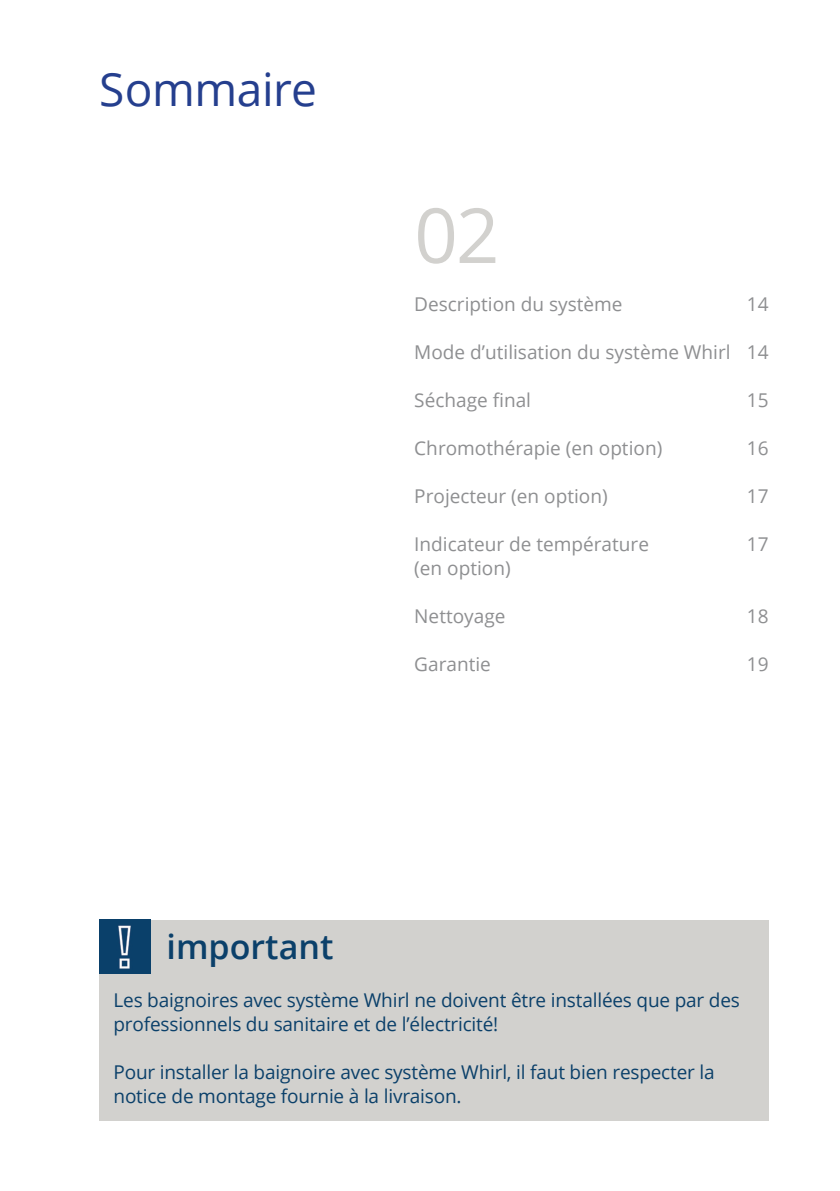
<style>
.page{position:relative;width:840px;height:1191px;background:#fff}
.page>*{position:absolute;margin:0;border:0;box-sizing:border-box;transform-origin:0 0}
.t1{font:76px "Open Sans";color:#d2d1ce}
.t2{font:46px "Open Sans";letter-spacing:-.01em;color:#253f8e}
.t3{font:600 34px "Open Sans";color:#0b406a}
.t4{font:19px/24px "Open Sans";letter-spacing:-.01em;color:#0b406a}
.t5{font:19px "Open Sans";color:#8e8f91}
</style>
<div class="page">
<div style="left:99px;top:920px;width:669px;height:200px;background:#d2d1ce"></div>
<img style="left:99px;top:920px;width:51px;height:53px">
<h2 class="t2" style="left:99px;top:58px;width:219px">Sommaire</h2>
<h1 class="t1" style="left:414px;top:183px;width:87px">02</h1>
<p class="t5" style="left:414px;top:291px;width:210px">Description du système</p>
<p class="t5" style="left:746px;top:291px;width:23px">14</p>
<p class="t5" style="left:414px;top:339px;width:356px">Mode d’utilisation du système Whirl 14</p>
<p class="t5" style="left:414px;top:387px;width:118px">Séchage final</p>
<p class="t5" style="left:746px;top:387px;width:23px">15</p>
<p class="t5" style="left:414px;top:435px;width:249px">Chromothérapie (en option)</p>
<p class="t5" style="left:746px;top:435px;width:23px">16</p>
<p class="t5" style="left:414px;top:483px;width:195px">Projecteur (en option)</p>
<p class="t5" style="left:746px;top:483px;width:23px">17</p>
<p class="t5" style="left:414px;top:531px;width:236px">Indicateur de température</p>
<p class="t5" style="left:746px;top:531px;width:23px">17</p>
<p class="t5" style="left:414px;top:555px;width:98px">(en option)</p>
<p class="t5" style="left:414px;top:603px;width:93px">Nettoyage</p>
<p class="t5" style="left:746px;top:603px;width:23px">18</p>
<p class="t5" style="left:414px;top:651px;width:78px">Garantie</p>
<p class="t5" style="left:746px;top:651px;width:23px">19</p>
<h3 class="t3" style="left:166px;top:923px;width:168px">important</h3>
<p class="t4" style="left:113px;top:987px;width:627px">Les baignoires avec système Whirl ne doivent être installées que par des professionnels du sanitaire et de l’électricité!</p>
<p class="t4" style="left:113px;top:1059px;width:602px">Pour installer la baignoire avec système Whirl, il faut bien respecter la notice de montage fournie à la livraison.</p>
</div>
